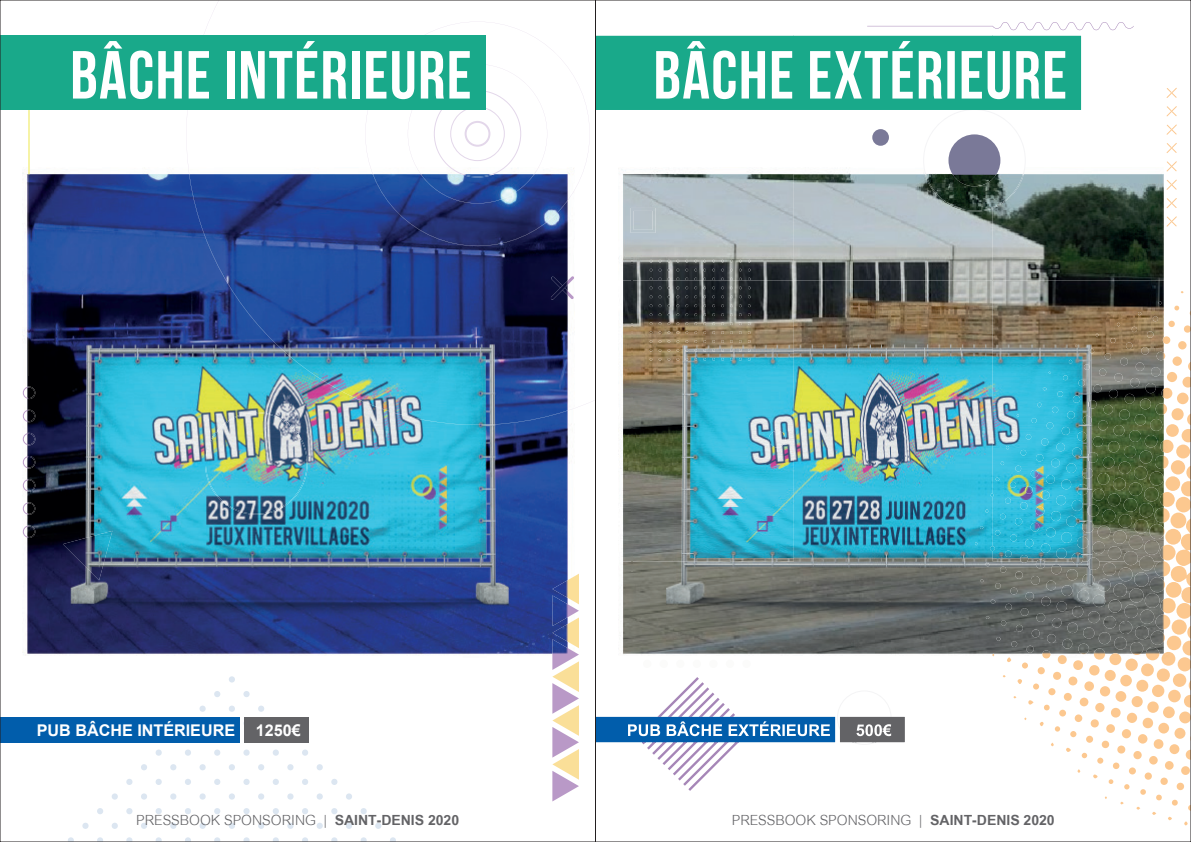
<style>
.page{position:relative;width:1191px;height:842px;background:#fff}
.page>*{position:absolute;margin:0;border:0;box-sizing:border-box;transform-origin:0 0}
.t1{font:700 67.8px "Bebas Neue";letter-spacing:.02em;color:#fff}
.t2{font:700 16.2px "Arial";color:#fff}
.t3{font:300 14px "Arial";color:#636366}
.s1{font-weight:700}
</style>
<div class="page">
<img style="left:597px;top:35px;width:35px;height:708px">
<img style="left:2px;top:35px;width:577px;height:767px">
<img style="left:633px;top:115px;width:551px;height:628px">
<img style="left:974px;top:301px;width:215px;height:524px">
<img style="left:632px;top:249px;width:1px;height:322px">
<svg style="left:742px;top:660px;width:8px;height:8px"></svg>
<svg style="left:726px;top:660px;width:8px;height:8px"></svg>
<svg style="left:709px;top:660px;width:8px;height:8px"></svg>
<svg style="left:693px;top:660px;width:8px;height:8px"></svg>
<svg style="left:676px;top:660px;width:8px;height:8px"></svg>
<svg style="left:659px;top:660px;width:9px;height:8px"></svg>
<svg style="left:643px;top:660px;width:8px;height:8px"></svg>
<img style="left:630px;top:208px;width:25px;height:25px">
<img style="left:657px;top:677px;width:42px;height:5px">
<img style="left:642px;top:682px;width:62px;height:62px">
<img style="left:647px;top:687px;width:62px;height:62px">
<img style="left:652px;top:692px;width:62px;height:63px">
<img style="left:657px;top:698px;width:62px;height:62px">
<img style="left:662px;top:703px;width:62px;height:62px">
<img style="left:667px;top:708px;width:63px;height:62px">
<img style="left:673px;top:713px;width:62px;height:62px">
<img style="left:678px;top:742px;width:5px;height:38px">
<img style="left:683px;top:742px;width:5px;height:44px">
<img style="left:688px;top:742px;width:51px;height:49px">
<svg style="left:1166px;top:88px;width:10px;height:10px"></svg>
<svg style="left:1166px;top:106px;width:10px;height:10px"></svg>
<svg style="left:1166px;top:125px;width:10px;height:10px"></svg>
<svg style="left:1166px;top:143px;width:10px;height:10px"></svg>
<svg style="left:1166px;top:161px;width:10px;height:10px"></svg>
<svg style="left:1166px;top:180px;width:10px;height:10px"></svg>
<svg style="left:1166px;top:198px;width:10px;height:10px"></svg>
<svg style="left:1166px;top:216px;width:10px;height:11px"></svg>
<img style="left:923px;top:110px;width:102px;height:102px">
<img style="left:837px;top:690px;width:54px;height:55px">
<img style="left:948px;top:134px;width:52px;height:52px;border-radius:26px">
<img style="left:872px;top:129px;width:17px;height:17px;border-radius:8px">
<img style="left:769px;top:431px;width:16px;height:16px;border-radius:8px">
<img style="left:867px;top:22px;width:266px;height:8px">
<img style="left:29px;top:110px;width:1px;height:266px">
<svg style="left:228px;top:676px;width:7px;height:6px"></svg>
<svg style="left:243px;top:691px;width:7px;height:6px"></svg>
<svg style="left:258px;top:706px;width:6px;height:6px"></svg>
<svg style="left:302px;top:749px;width:6px;height:7px"></svg>
<svg style="left:316px;top:764px;width:7px;height:6px"></svg>
<svg style="left:331px;top:779px;width:7px;height:6px"></svg>
<svg style="left:345px;top:793px;width:7px;height:7px"></svg>
<svg style="left:360px;top:808px;width:7px;height:6px"></svg>
<svg style="left:375px;top:823px;width:7px;height:6px"></svg>
<svg style="left:390px;top:837px;width:6px;height:3px"></svg>
<svg style="left:214px;top:691px;width:7px;height:6px"></svg>
<svg style="left:228px;top:706px;width:7px;height:6px"></svg>
<svg style="left:272px;top:749px;width:7px;height:7px"></svg>
<svg style="left:287px;top:764px;width:7px;height:6px"></svg>
<svg style="left:302px;top:779px;width:6px;height:6px"></svg>
<svg style="left:316px;top:793px;width:7px;height:7px"></svg>
<svg style="left:331px;top:808px;width:7px;height:6px"></svg>
<svg style="left:346px;top:823px;width:6px;height:6px"></svg>
<svg style="left:361px;top:837px;width:6px;height:3px"></svg>
<svg style="left:199px;top:706px;width:7px;height:6px"></svg>
<svg style="left:243px;top:749px;width:7px;height:7px"></svg>
<svg style="left:258px;top:764px;width:6px;height:6px"></svg>
<svg style="left:272px;top:779px;width:7px;height:6px"></svg>
<svg style="left:287px;top:793px;width:7px;height:7px"></svg>
<svg style="left:302px;top:808px;width:6px;height:6px"></svg>
<svg style="left:316px;top:823px;width:7px;height:6px"></svg>
<svg style="left:331px;top:837px;width:6px;height:3px"></svg>
<svg style="left:214px;top:749px;width:7px;height:7px"></svg>
<svg style="left:228px;top:764px;width:7px;height:6px"></svg>
<svg style="left:243px;top:779px;width:7px;height:6px"></svg>
<svg style="left:258px;top:793px;width:6px;height:7px"></svg>
<svg style="left:273px;top:808px;width:6px;height:6px"></svg>
<svg style="left:287px;top:823px;width:7px;height:6px"></svg>
<svg style="left:302px;top:837px;width:6px;height:3px"></svg>
<svg style="left:184px;top:749px;width:7px;height:7px"></svg>
<svg style="left:199px;top:764px;width:7px;height:6px"></svg>
<svg style="left:214px;top:779px;width:7px;height:6px"></svg>
<svg style="left:228px;top:793px;width:7px;height:7px"></svg>
<svg style="left:243px;top:808px;width:7px;height:6px"></svg>
<svg style="left:258px;top:823px;width:6px;height:6px"></svg>
<svg style="left:273px;top:837px;width:6px;height:3px"></svg>
<svg style="left:155px;top:749px;width:7px;height:7px"></svg>
<svg style="left:170px;top:764px;width:7px;height:6px"></svg>
<svg style="left:184px;top:779px;width:7px;height:6px"></svg>
<svg style="left:199px;top:793px;width:7px;height:7px"></svg>
<svg style="left:214px;top:808px;width:7px;height:6px"></svg>
<svg style="left:229px;top:823px;width:6px;height:6px"></svg>
<svg style="left:243px;top:837px;width:7px;height:3px"></svg>
<svg style="left:141px;top:764px;width:6px;height:6px"></svg>
<svg style="left:155px;top:779px;width:7px;height:6px"></svg>
<svg style="left:170px;top:793px;width:7px;height:7px"></svg>
<svg style="left:185px;top:808px;width:6px;height:6px"></svg>
<svg style="left:199px;top:823px;width:7px;height:6px"></svg>
<svg style="left:214px;top:837px;width:6px;height:3px"></svg>
<svg style="left:126px;top:779px;width:7px;height:6px"></svg>
<svg style="left:141px;top:793px;width:6px;height:7px"></svg>
<svg style="left:155px;top:808px;width:7px;height:6px"></svg>
<svg style="left:170px;top:823px;width:7px;height:6px"></svg>
<svg style="left:185px;top:837px;width:6px;height:3px"></svg>
<svg style="left:111px;top:793px;width:7px;height:7px"></svg>
<svg style="left:126px;top:808px;width:7px;height:6px"></svg>
<svg style="left:141px;top:823px;width:6px;height:6px"></svg>
<svg style="left:156px;top:837px;width:6px;height:3px"></svg>
<svg style="left:97px;top:808px;width:6px;height:6px"></svg>
<svg style="left:112px;top:823px;width:6px;height:6px"></svg>
<svg style="left:126px;top:837px;width:7px;height:3px"></svg>
<svg style="left:82px;top:823px;width:7px;height:6px"></svg>
<svg style="left:97px;top:837px;width:6px;height:3px"></svg>
<svg style="left:68px;top:837px;width:6px;height:3px"></svg>
<img style="left:63px;top:531px;width:49px;height:49px">
<img style="left:552px;top:574px;width:27px;height:21px">
<img style="left:552px;top:626px;width:27px;height:13px">
<img style="left:552px;top:670px;width:27px;height:13px">
<img style="left:552px;top:714px;width:27px;height:13px">
<img style="left:552px;top:758px;width:27px;height:13px">
<img style="left:552px;top:771px;width:27px;height:30px">
<img style="left:552px;top:727px;width:27px;height:31px">
<img style="left:552px;top:683px;width:27px;height:31px">
<img style="left:552px;top:639px;width:27px;height:31px">
<img style="left:552px;top:595px;width:27px;height:31px">
<svg style="left:23px;top:387px;width:12px;height:12px"></svg>
<svg style="left:23px;top:410px;width:12px;height:12px"></svg>
<svg style="left:23px;top:433px;width:12px;height:12px"></svg>
<svg style="left:23px;top:456px;width:12px;height:12px"></svg>
<svg style="left:23px;top:479px;width:12px;height:13px"></svg>
<svg style="left:23px;top:502px;width:12px;height:13px"></svg>
<svg style="left:23px;top:525px;width:12px;height:13px"></svg>
<img style="left:186px;top:2px;width:407px;height:423px">
<img style="left:464px;top:121px;width:26px;height:26px">
<img style="left:551px;top:276px;width:23px;height:23px">
<img style="left:205px;top:412px;width:103px;height:103px">
<img style="left:25px;top:690px;width:34px;height:67px">
<div style="left:597px;top:717px;width:238px;height:25px;background:#015dab"></div>
<div style="left:597px;top:36px;width:484px;height:74px;background:#19a98a"></div>
<img style="left:840px;top:717px;width:64px;height:25px">
<img style="left:628px;top:721px;width:202px;height:15px">
<img style="left:856px;top:724px;width:35px;height:12px">
<img style="left:656px;top:41px;width:409px;height:58px">
<div style="left:0;top:717px;width:240px;height:25px;background:#015dab"></div>
<div style="left:244px;top:717px;width:65px;height:25px;background:#636366"></div>
<div style="left:0;top:36px;width:485px;height:74px;background:#19a98a"></div>
<h1 class="t1" style="left:70px;top:38px;width:403px">BÂCHE INTÉRIEURE</h1>
<p class="t2" style="left:37px;top:719px;width:200px">PUB BÂCHE INTÉRIEURE</p>
<p class="t2" style="left:256px;top:719px;width:46px">1250€</p>
<p class="t3" style="left:136px;top:814px;width:324px">PRESSBOOK SPONSORING | <span class="s1">SAINT-DENIS 2020</span></p>
<p class="t3" style="left:731px;top:814px;width:324px">PRESSBOOK SPONSORING | <span class="s1">SAINT-DENIS 2020</span></p>
</div>
